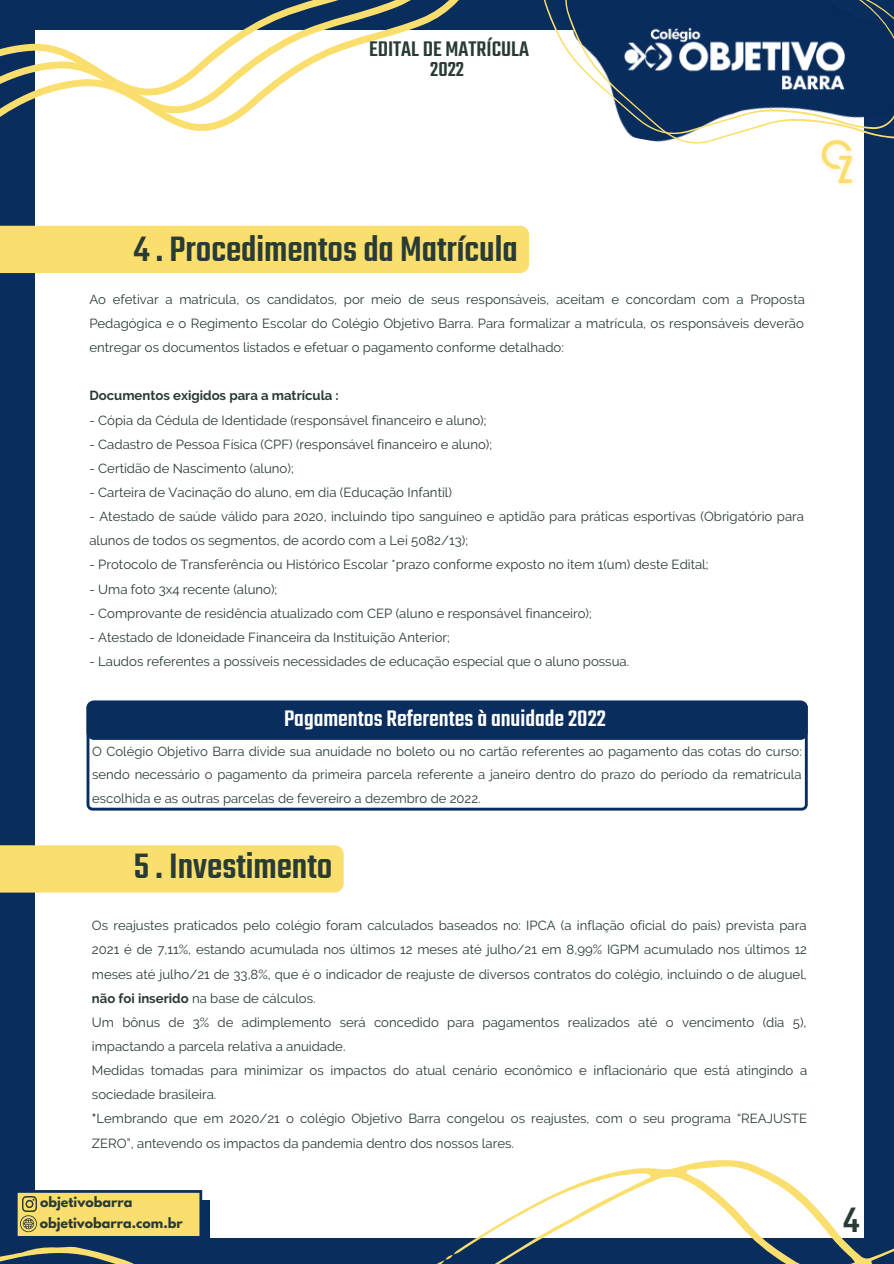
<style>
.page{position:relative;width:894px;height:1264px;background:#fff}
.page>*{position:absolute;margin:0;border:0;box-sizing:border-box;transform-origin:0 0}
.t1{font:500 38.7px "Teko";color:#293b35}
.t2{font:500 24.6px "Teko";color:#fff}
.t3{font:500 23.25px "Teko";color:#293b35}
.t4{font:500 22.2px "Teko";color:#293b35}
.t5{font:13.2px/24.2px "Raleway";color:#293b35}
.t6{font:700 13.2px "Raleway";color:#293b35}
.t7{font:13.05px/23.9px "Raleway";color:#293b35;text-align:justify}
.t8{font:700 12.6px "League Spartan";color:#293b35}
.s1{font-weight:700}
</style>
<div class="page">
<div style="left:0;top:0;width:893px;height:1263px;background:#092d5d"></div>
<div style="left:36px;top:30px;width:827px;height:1207px;background:#fff"></div>
<div style="left:0;top:226px;width:529px;height:47px;background:#fadf6e"></div>
<svg style="left:0;top:0;width:459px;height:191px"></svg>
<svg style="left:0;top:1137px;width:893px;height:126px"></svg>
<svg style="left:424px;top:1254px;width:29px;height:9px"></svg>
<svg style="left:86px;top:701px;width:721px;height:109px"></svg>
<div style="left:87px;top:700px;width:720px;height:40px;background:#092d5d;border-radius:7px"></div>
<div style="left:0;top:845px;width:343px;height:47px;background:#fadf6e"></div>
<svg style="left:561px;top:0;width:332px;height:152px"></svg>
<div style="left:25px;top:1200px;width:185px;height:46px;background:#092d5d"></div>
<svg style="left:15px;top:1189px;width:187px;height:49px;background:#d7c56d"></svg>
<img style="left:817px;top:135px;width:38px;height:51px">
<img style="left:620px;top:17px;width:273px;height:82px">
<p class="t3" style="left:369px;top:33px;width:161px">EDITAL DE MATRÍCULA</p>
<p class="t4" style="left:430px;top:55px;width:35px">2022</p>
<p class="t1" style="left:134px;top:224px;width:385px">4 . Procedimentos da Matrícula</p>
<p class="t5" style="left:89px;top:287px;width:716px;text-align:justify">Ao efetivar a matrícula, os candidatos, por meio de seus responsáveis, aceitam e concordam com a Proposta Pedagógica e o Regimento Escolar do Colégio Objetivo Barra. Para formalizar a matrícula, os responsáveis deverão entregar os documentos listados e efetuar o pagamento conforme detalhado:</p>
<p class="t6" style="left:89px;top:388px;width:251px">Documentos exigidos para a matrícula :</p>
<p class="t5" style="left:89px;top:408px;width:398px">- Cópia da Cédula de Identidade (responsável financeiro e aluno);</p>
<p class="t5" style="left:89px;top:432px;width:404px">- Cadastro de Pessoa Física (CPF) (responsável financeiro e aluno);</p>
<p class="t5" style="left:89px;top:456px;width:206px">- Certidão de Nascimento (aluno);</p>
<p class="t5" style="left:89px;top:480px;width:364px">- Carteira de Vacinação do aluno, em dia (Educação Infantil)</p>
<p class="t5" style="left:89px;top:504px;width:716px">- Atestado de saúde válido para 2020, incluindo tipo sanguíneo e aptidão para práticas esportivas (Obrigatório para alunos de todos os segmentos, de acordo com a Lei 5082/13);</p>
<p class="t5" style="left:89px;top:552px;width:620px">- Protocolo de Transferência ou Histórico Escolar *prazo conforme exposto no item 1(um) deste Edital;</p>
<p class="t5" style="left:89px;top:577px;width:189px">- Uma foto 3x4 recente (aluno);</p>
<p class="t5" style="left:89px;top:601px;width:503px">- Comprovante de residência atualizado com CEP (aluno e responsável financeiro);</p>
<p class="t5" style="left:89px;top:625px;width:362px">- Atestado de Idoneidade Financeira da Instituição Anterior;</p>
<p class="t5" style="left:89px;top:649px;width:541px">- Laudos referentes a possíveis necessidades de educação especial que o aluno possua.</p>
<p class="t2" style="left:284px;top:702px;width:323px">Pagamentos Referentes à anuidade 2022</p>
<p class="t7" style="left:92px;top:739px;width:710px">O Colégio Objetivo Barra divide sua anuidade no boleto ou no cartão referentes ao pagamento das cotas do curso: sendo necessário o pagamento da primeira parcela referente a janeiro dentro do prazo do período da rematrícula escolhida e as outras parcelas de fevereiro a dezembro de 2022.</p>
<p class="t1" style="left:134px;top:841px;width:200px">5 . Investimento</p>
<p class="t5" style="left:92px;top:913px;width:716px;text-align:justify">Os reajustes praticados pelo colégio foram calculados baseados no: IPCA (a inflação oficial do país) prevista para 2021 é de 7,11%, estando acumulada nos últimos 12 meses até julho/21 em 8,99% IGPM acumulado nos últimos 12 meses até julho/21 de 33,8%, que é o indicador de reajuste de diversos contratos do colégio, incluindo o de aluguel, <span class="s1">não foi inserido</span> na base de cálculos.</p>
<p class="t5" style="left:92px;top:1010px;width:715px">Um bônus de 3% de adimplemento será concedido para pagamentos realizados até o vencimento (dia 5), impactando a parcela relativa a anuidade.</p>
<p class="t5" style="left:92px;top:1058px;width:716px">Medidas tomadas para minimizar os impactos do atual cenário econômico e inflacionário que está atingindo a sociedade brasileira.</p>
<p class="t5" style="left:92px;top:1106px;width:716px"><span class="s1">*</span>Lembrando que em 2020/21 o colégio Objetivo Barra congelou os reajustes, com o seu programa “REAJUSTE<br>ZERO”, antevendo os impactos da pandemia dentro dos nossos lares.</p>
<p class="t8" style="left:40px;top:1195px;width:94px">objetivobarra</p>
<p class="t8" style="left:40px;top:1216px;width:144px">objetivobarra.com.br</p>
<p class="t1" style="left:843px;top:1194px;width:17px">4</p>
</div>
